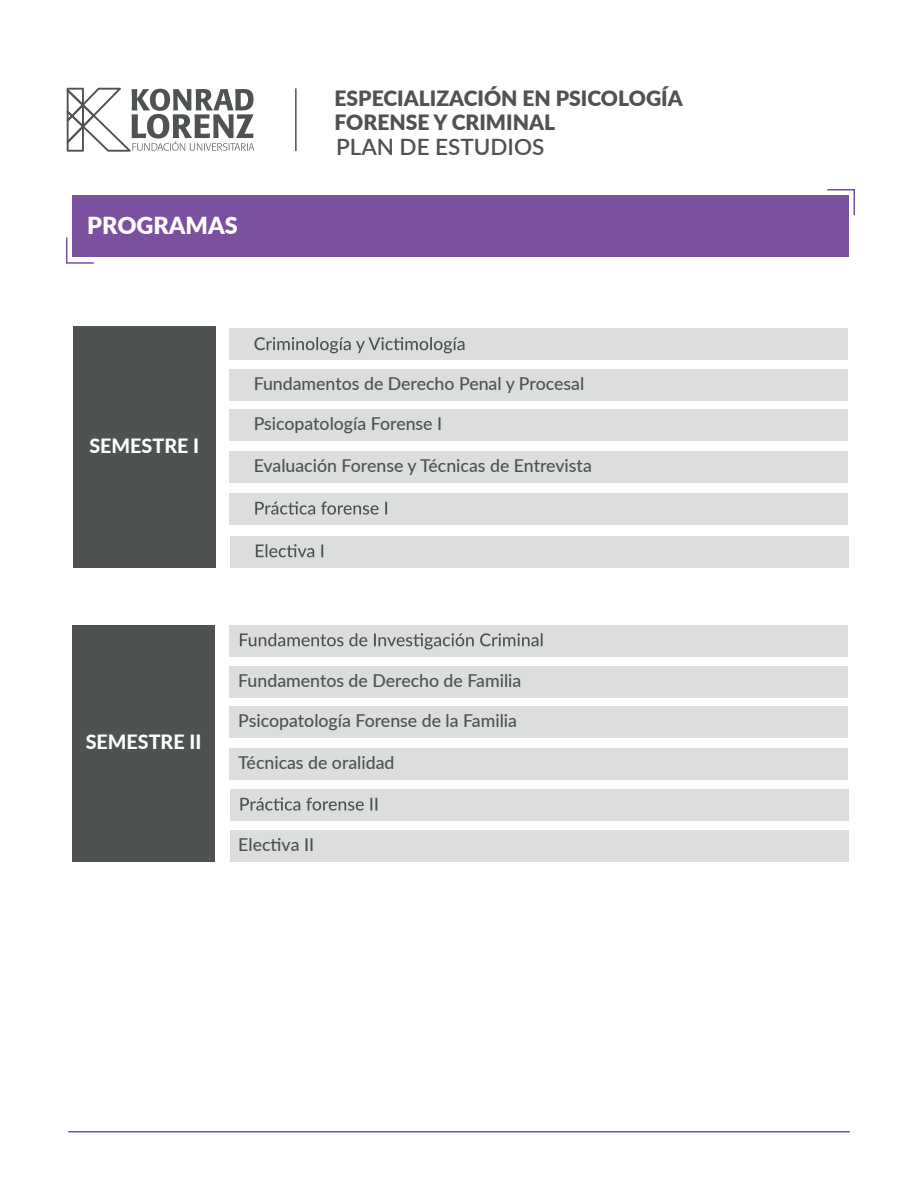
<style>
.page{position:relative;width:918px;height:1188px;background:#fff}
.page>*{position:absolute;margin:0;border:0;box-sizing:border-box;transform-origin:0 0}
.t1{font:900 23.55px "Lato";color:#fff}
.t2{font:600 22.5px "Lato";color:#4f5253}
.t3{font:900 21.15px/24px "Lato";color:#4f5253}
.t4{font:800 19.65px "Lato";color:#fff}
.t5{font:500 17.7px "Lato";color:#4f5253}
</style>
<div class="page">
<div style="left:229px;top:329px;width:619px;height:31px;background:#dcdedd"></div>
<div style="left:73px;top:326px;width:142px;height:242px;background:#4f5253"></div>
<svg style="left:254px;top:337px;width:211px;height:16px"></svg>
<div style="left:72px;top:195px;width:777px;height:62px;background:#7b509e"></div>
<svg style="left:66px;top:237px;width:28px;height:27px"></svg>
<div style="left:229px;top:369px;width:619px;height:32px;background:#dcdedd"></div>
<div style="left:229px;top:410px;width:619px;height:31px;background:#dcdedd"></div>
<div style="left:229px;top:452px;width:619px;height:31px;background:#dcdedd"></div>
<div style="left:229px;top:494px;width:619px;height:31px;background:#dcdedd"></div>
<svg style="left:255px;top:501px;width:132px;height:14px"></svg>
<div style="left:230px;top:536px;width:619px;height:32px;background:#dcdedd"></div>
<svg style="left:256px;top:544px;width:67px;height:13px"></svg>
<div style="left:229px;top:625px;width:619px;height:32px;background:#dcdedd"></div>
<svg style="left:240px;top:633px;width:303px;height:16px"></svg>
<div style="left:229px;top:666px;width:619px;height:31px;background:#dcdedd"></div>
<div style="left:229px;top:706px;width:619px;height:32px;background:#dcdedd"></div>
<div style="left:229px;top:748px;width:619px;height:32px;background:#dcdedd"></div>
<div style="left:230px;top:790px;width:619px;height:31px;background:#dcdedd"></div>
<svg style="left:240px;top:797px;width:137px;height:14px"></svg>
<div style="left:230px;top:830px;width:619px;height:32px;background:#dcdedd"></div>
<div style="left:72px;top:625px;width:143px;height:237px;background:#4f5253"></div>
<hr style="left:68px;top:1131px;width:782px;height:1px;background:#7b509e">
<svg style="left:827px;top:189px;width:28px;height:27px"></svg>
<svg style="left:67px;top:88px;width:187px;height:64px"></svg>
<hr style="left:295px;top:88px;width:2px;height:63px;background:#4f5253">
<h1 class="t1" style="left:87px;top:207px;width:152px">PROGRAMAS</h1>
<p class="t3" style="left:335px;top:85px;width:350px">ESPECIALIZACIÓN EN PSICOLOGÍA<br>FORENSE Y CRIMINAL</p>
<p class="t2" style="left:336px;top:131px;width:210px">PLAN DE ESTUDIOS</p>
<p class="t4" style="left:89px;top:431px;width:111px">SEMESTRE I</p>
<p class="t5" style="left:254px;top:371px;width:332px">Fundamentos de Derecho Penal y Procesal</p>
<p class="t5" style="left:254px;top:411px;width:190px">Psicopatología Forense I</p>
<p class="t5" style="left:254px;top:453px;width:340px">Evaluación Forense y Técnicas de Entrevista</p>
<p class="t4" style="left:86px;top:727px;width:117px">SEMESTRE II</p>
<p class="t5" style="left:238px;top:668px;width:285px">Fundamentos de Derecho de Familia</p>
<p class="t5" style="left:238px;top:708px;width:280px">Psicopatología Forense de la Familia</p>
<p class="t5" style="left:238px;top:750px;width:158px">Técnicas de oralidad</p>
<p class="t5" style="left:238px;top:832px;width:77px">Electiva II</p>
</div>
